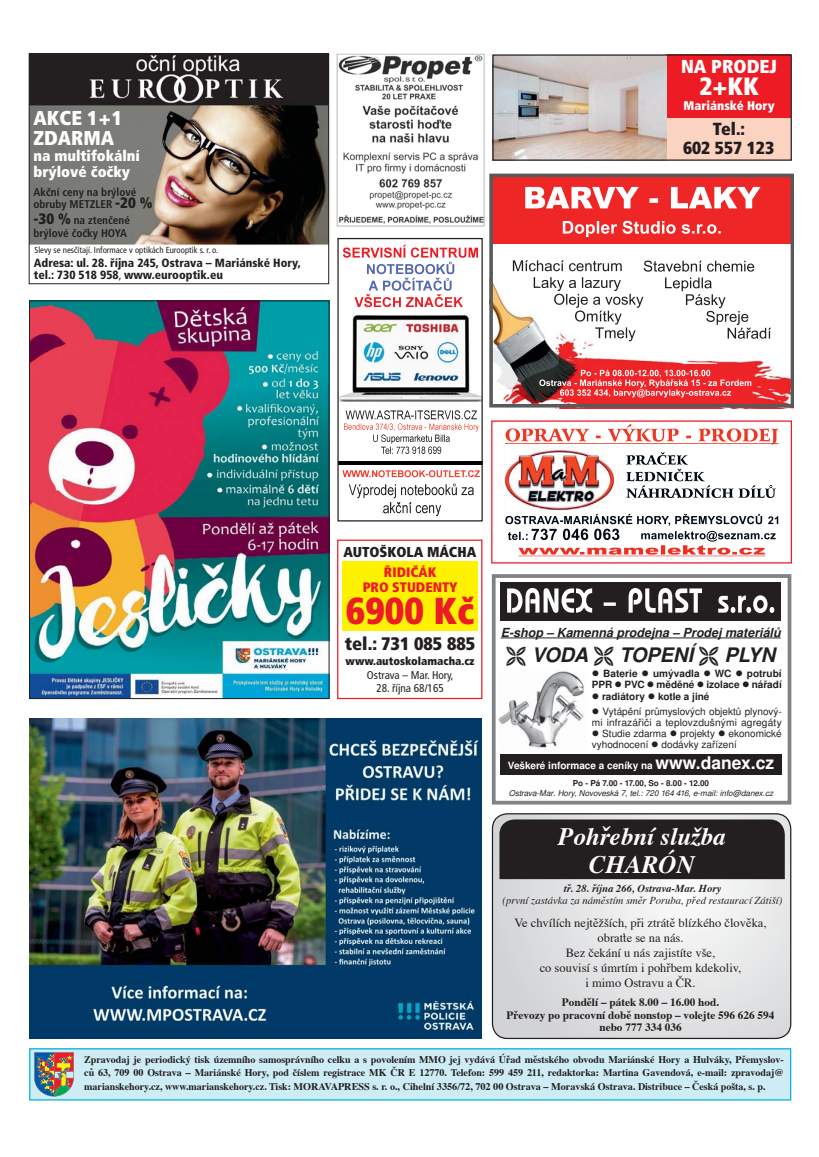
<style>
.page{position:relative;width:819px;height:1157px;background:#fff}
.page>*{position:absolute;margin:0;border:0;box-sizing:border-box;transform-origin:0 0}
.t1{font:900 condensed 37.5px "Frutiger CE";color:#ed1c24}
.t2{font:italic 700 25px/27.5px "Times CE";color:#fff;text-align:center}
.t3{font:900 condensed 25px "Frutiger CE";color:#fff}
.t4{font:italic 700 20px "Nimbus San LCE";color:#231f20}
.t5{font:900 condensed 20px/20px "Frutiger CE";color:#fff}
.t6{font:900 condensed 18.75px "Frutiger CE";color:#fff}
.t7{font:900 condensed 18.12px "Frutiger CE";color:#231f20}
.t8{font:900 condensed 17.5px/18.8px "Frutiger CE";color:#231f20;text-align:center}
.t9{font:900 condensed 15px/16.2px "Frutiger CE";color:#fff}
.t10{font:900 condensed 14.38px "Frutiger CE";color:#231f20}
.t11{font:900 condensed 13.75px/15px "Frutiger CE";color:#ed1c24;text-align:center}
.t12{font:12.5px/15px "Times CE";color:#231f20;text-align:center}
.t13{font:italic 700 12.5px "Nimbus San LCE";color:#231f20}
.t14{font:900 condensed 12.5px "Frutiger CE";color:#fff}
.t15{font:900 condensed 11.88px/12.5px "Frutiger CE";color:#231f20}
.t16{font:700 11.25px/12.5px "Times CE";color:#231f20;text-align:center}
.t17{font:700 condensed 11.25px/12.5px "Frutiger CE";color:#231f20}
.t18{font:condensed 11.25px "Frutiger CE";color:#231f20}
.t19{font:900 condensed 11.25px "Frutiger CE";color:#231f20}
.t20{font:italic 10.62px "Times CE";color:#231f20}
.t21{font:italic 700 10.62px "Times CE";color:#231f20}
.t22{font:700 10.25px/13.1px "Times CE";letter-spacing:-.005em;color:#231f20;text-align:justify}
.t23{font:10px "Nimbus San LCE";color:#231f20}
.t24{font:700 10px "Nimbus San LCE";color:#231f20}
.t25{font:700 10px/20.9px "Nimbus San LCE";color:#fff}
.t26{font:condensed 8.75px "Frutiger CE";color:#231f20}
.t27{font:italic 8.12px "Nimbus San LCE";color:#231f20}
.t28{font:700 8.12px "Nimbus San LCE";color:#231f20}
.s1{font-weight:900;font-size:15px}
.s2{font-weight:400}
.s3{font-weight:400;color:#231f20}
.s4{font-size:17.5px}
</style>
<div class="page">
<div style="left:30px;top:1048px;width:760px;height:51px;background:#ceecf5"></div>
<div style="left:29px;top:1048px;width:762px;height:52px;border:1px solid #00b3dc"></div>
<svg style="left:34px;top:1052px;width:40px;height:44px;background:#8d7e71"></svg>
<img style="left:31px;top:303px;width:296px;height:394px">
<div style="left:29px;top:301px;width:300px;height:398px;border:1px solid #231f20"></div>
<img style="left:336px;top:53px;width:149px;height:174px">
<svg style="left:504px;top:424px;width:275px;height:133px"></svg>
<div style="left:491px;top:420px;width:301px;height:143px;border:1px solid #ed1c24"></div>
<svg style="left:492px;top:813px;width:298px;height:225px;background:#e2e3e4"></svg>
<div style="left:492px;top:813px;width:299px;height:226px;border:1px solid #231f20;border-radius:15px"></div>
<div style="left:499px;top:819px;width:285px;height:60px;background:#231f20"></div>
<div style="left:492px;top:574px;width:299px;height:230px;border:4px solid #808285"></div>
<img style="left:498px;top:671px;width:86px;height:77px">
<hr style="left:501px;top:637px;width:279px;height:1px;background:#231f20">
<div style="left:500px;top:754px;width:281px;height:21px;background:#231f20"></div>
<div style="left:500px;top:582px;width:281px;height:39px;background:#231f20"></div>
<svg style="left:507px;top:588px;width:267px;height:25px"></svg>
<svg style="left:490px;top:174px;width:303px;height:233px"></svg>
<svg style="left:525px;top:187px;width:235px;height:50px"></svg>
<svg style="left:513px;top:260px;width:258px;height:81px"></svg>
<svg style="left:539px;top:370px;width:212px;height:27px;background:#dc5355"></svg>
<img style="left:29px;top:718px;width:452px;height:320px">
<img style="left:339px;top:244px;width:142px;height:273px">
<img style="left:343px;top:245px;width:114px;height:13px">
<img style="left:346px;top:410px;width:84px;height:9px">
<img style="left:381px;top:502px;width:60px;height:14px">
<img style="left:339px;top:461px;width:142px;height:3px">
<div style="left:337px;top:238px;width:146px;height:283px;border:1px solid #231f20"></div>
<div style="left:376px;top:500px;width:13px;height:14px;background:#fff"></div>
<img style="left:383px;top:505px;width:6px;height:10px">
<div style="left:337px;top:539px;width:145px;height:160px;border:1px solid #ed1c24"></div>
<div style="left:342px;top:561px;width:136px;height:70px;background:#fff200"></div>
<div style="left:666px;top:107px;width:125px;height:53px;background:#fcd2c1"></div>
<div style="left:666px;top:55px;width:125px;height:63px;background:#ed1c24"></div>
<img style="left:494px;top:56px;width:173px;height:103px">
<div style="left:492px;top:54px;width:300px;height:107px;border:1px solid #231f20"></div>
<img style="left:31px;top:56px;width:296px;height:190px">
<div style="left:29px;top:54px;width:300px;height:230px;border:1px solid #231f20"></div>
<h3 class="t5" style="left:34px;top:109px;width:90px">AKCE 1+1<br>ZDARMA</h3>
<h3 class="t9" style="left:34px;top:148px;width:108px">na multifokální brýlové čočky</h3>
<p class="t17" style="left:34px;top:186px;width:120px">Akční ceny na brýlové obruby METZLER <span class="s1">-20 %</span></p>
<p class="t17" style="left:34px;top:215px;width:98px"><span class="s1">-30 %</span> na ztenčené brýlové čočky HOYA</p>
<p class="t26" style="left:34px;top:246px;width:185px">Slevy se nesčítají. Informace v optikách Eurooptik s. r. o.</p>
<p class="t15" style="left:34px;top:257px;width:268px">Adresa: ul. 28. října 245, Ostrava – Mariánské Hory, tel.: 730 518 958<span class="s2">,</span> www.eurooptik.eu</p>
<h3 class="t6" style="left:681px;top:57px;width:98px">NA PRODEJ</h3>
<h2 class="t3" style="left:699px;top:74px;width:61px">2+KK</h2>
<p class="t14" style="left:683px;top:100px;width:92px">Mariánské Hory</p>
<h3 class="t8" style="left:683px;top:120px;width:92px">Tel.:<br>602 557 123</h3>
<h3 class="t10" style="left:343px;top:544px;width:134px">AUTOŠKOLA MÁCHA</h3>
<h3 class="t11" style="left:363px;top:565px;width:96px">ŘIDIČÁK<br>PRO STUDENTY</h3>
<h1 class="t1" style="left:346px;top:593px;width:130px">6900 Kč</h1>
<h3 class="t7" style="left:345px;top:635px;width:132px">tel.: 731 085 885</h3>
<p class="t19" style="left:345px;top:656px;width:130px">www.autoskolamacha.cz</p>
<p class="t18" style="left:367px;top:670px;width:88px">Ostrava – Mar. Hory,</p>
<p class="t18" style="left:376px;top:682px;width:69px">28. října 68/165</p>
<p class="t13" style="left:501px;top:626px;width:281px">E-shop – Kamenná prodejna – Prodej materiálů</p>
<h3 class="t4" style="left:531px;top:644px;width:58px">VODA</h3>
<h3 class="t4" style="left:619px;top:644px;width:75px">TOPENÍ</h3>
<h3 class="t4" style="left:724px;top:644px;width:52px">PLYN</h3>
<p class="t24" style="left:603px;top:668px;width:36px">Baterie</p>
<p class="t24" style="left:653px;top:668px;width:48px">umývadla</p>
<p class="t24" style="left:715px;top:668px;width:18px">WC</p>
<p class="t24" style="left:747px;top:668px;width:36px">potrubí</p>
<p class="t24" style="left:592px;top:680px;width:191px">PPR PVC měděné izolace nářadí</p>
<p class="t24" style="left:602px;top:691px;width:44px">radiátory</p>
<p class="t24" style="left:658px;top:691px;width:53px">kotle a jiné</p>
<p class="t23" style="left:602px;top:706px;width:181px">Vytápění průmyslových objektů plynový-</p>
<p class="t23" style="left:592px;top:717px;width:191px">mi infrazářiči a teplovzdušnými agregáty</p>
<p class="t23" style="left:602px;top:728px;width:66px">Studie zdarma</p>
<p class="t23" style="left:680px;top:728px;width:37px">projekty</p>
<p class="t23" style="left:728px;top:728px;width:55px">ekonomické</p>
<p class="t23" style="left:592px;top:740px;width:58px">vyhodnocení</p>
<p class="t25" style="left:508px;top:734px;width:268px;text-indent:154px"><span class="s3">dodávky zařízení<br></span>Veškeré informace a ceníky na <span class="s4">www.danex.cz</span></p>
<p class="t28" style="left:573px;top:779px;width:138px">Po - Pá 7.00 - 17.00, So - 8.00 - 12.00</p>
<p class="t27" style="left:509px;top:789px;width:266px">Ostrava-Mar. Hory, Novoveská 7, tel.: 720 164 416, e-mail: info@danex.cz</p>
<h2 class="t2" style="left:558px;top:825px;width:169px">Pohřební služba<br>CHARÓN</h2>
<p class="t21" style="left:564px;top:884px;width:159px">tř. 28. října 266, Ostrava-Mar. Hory</p>
<p class="t20" style="left:502px;top:896px;width:281px">(první zastávka za náměstím směr Poruba, před restaurací Zátiší)</p>
<p class="t12" style="left:514px;top:916px;width:253px">Ve chvílích nejtěžších, při ztrátě blízkého člověka, obraťte se na nás.<br>Bez čekání u nás zajistíte vše,<br>co souvisí s úmrtím i pohřbem kdekoliv,<br>i mimo Ostravu a ČR.</p>
<p class="t16" style="left:506px;top:997px;width:269px">Pondělí – pátek 8.00 – 16.00 hod.<br>Převozy po pracovní době nonstop – volejte 596 626 594 nebo 777 334 036</p>
<p class="t22" style="left:84px;top:1054px;width:701px">Zpravodaj je periodický tisk územního samosprávního celku a s povolením MMO jej vydává Úřad městského obvodu Mariánské Hory a Hulváky, Přemyslov&shy;ců 63, 709 00 Ostrava – Mariánské Hory, pod číslem registrace MK ČR E 12770. Telefon: 599 459 211, redaktorka: Martina Gavendová, e-mail: zpravodaj@ marianskehory.cz, www.marianskehory.cz. Tisk: MORAVAPRESS s. r. o., Cihelní 3356/72, 702 00 Ostrava – Moravská Ostrava. Distribuce – Česká pošta, s. p.</p>
</div>
